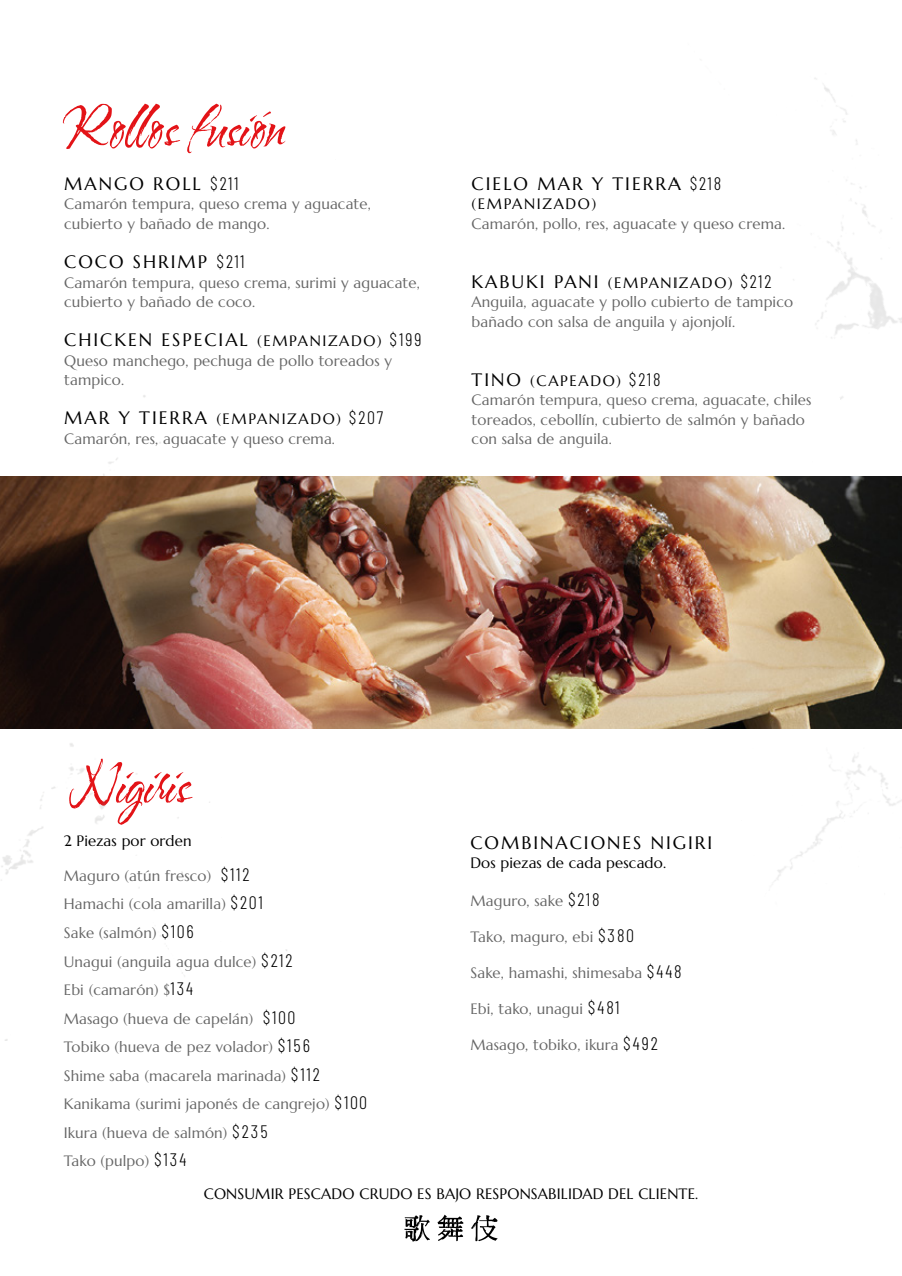
<style>
.page{position:relative;width:902px;height:1276px;background:#fff}
.page>*{position:absolute;margin:0;border:0;box-sizing:border-box;transform-origin:0 0}
.t1{font:52.5px "Water Brush";color:#e31317}
.t2{font:18px "Marcellus";letter-spacing:.11em;color:#000}
.t3{font:15px/28.5px "Marcellus";letter-spacing:.01em;color:rgb(0 0 0/.6)}
.t4{font:15px "Marcellus";letter-spacing:.01em;color:#000}
.t5{font:15px "Marcellus";letter-spacing:.11em;color:#000}
.s1{font-family:"Barlow Condensed";font-weight:300}
.s2{font-size:15px}
.s3{font-size:18px;color:#000}
.s4{color:#000}
.s5{font-family:"Barlow Condensed";font-weight:300;font-size:18px;color:#000}
</style>
<div class="page">
<svg style="left:404px;top:1215px;width:26px;height:26px"></svg>
<svg style="left:437px;top:1214px;width:26px;height:27px"></svg>
<svg style="left:471px;top:1215px;width:26px;height:26px"></svg>
<img style="left:793px;top:78px;width:108px;height:322px">
<img style="left:0;top:395px;width:221px;height:645px">
<img style="left:0;top:477px;width:901px;height:251px">
<h1 class="t1" style="left:64px;top:86px;width:222px">Rollos fusión</h1>
<p class="t2" style="left:64px;top:172px;width:176px">MANGO ROLL <span class="s1">$211</span></p>
<p class="t3" style="left:64px;top:194px;width:308px;line-height:19.5px">Camarón tempura, queso crema y aguacate, cubierto y bañado de mango.</p>
<p class="t2" style="left:64px;top:250px;width:182px">COCO SHRIMP <span class="s1">$211</span></p>
<p class="t3" style="left:64px;top:273px;width:357px;line-height:19.5px">Camarón tempura, queso crema, surimi y aguacate, cubierto y bañado de coco.</p>
<p class="t2" style="left:64px;top:328px;width:359px">CHICKEN ESPECIAL <span class="s2">(EMPANIZADO)</span> <span class="s1">$199</span></p>
<p class="t3" style="left:64px;top:350px;width:329px;line-height:19.5px">Queso manchego, pechuga de pollo toreados y tampico.</p>
<p class="t3" style="left:64px;top:409px;width:320px;line-height:19.5px"><span class="s3">MAR Y TIERRA</span> <span class="s4">(EMPANIZADO)</span> <span class="s5">$207<br></span>Camarón, res, aguacate y queso crema.</p>
<p class="t2" style="left:471px;top:172px;width:251px">CIELO MAR Y TIERRA <span class="s1">$218</span></p>
<p class="t5" style="left:471px;top:195px;width:126px">(EMPANIZADO)</p>
<p class="t3" style="left:471px;top:209px;width:315px">Camarón, pollo, res, aguacate y queso crema.</p>
<p class="t3" style="left:471px;top:273px;width:323px;line-height:19.5px"><span class="s3">KABUKI PANI</span> <span class="s4">(EMPANIZADO)</span> <span class="s5">$212<br></span>Anguila, aguacate y pollo cubierto de tampico bañado con salsa de anguila y ajonjolí.</p>
<p class="t3" style="left:471px;top:370px;width:341px;line-height:19.5px"><span class="s3">TINO</span> <span class="s4">(CAPEADO)</span> <span class="s5">$218<br></span>Camarón tempura, queso crema, aguacate, chiles toreados, cebollín, cubierto de salmón y bañado con salsa de anguila.</p>
<h1 class="t1" style="left:68px;top:742px;width:122px">Nigiris</h1>
<p class="t4" style="left:64px;top:832px;width:129px">2 Piezas por orden</p>
<p class="t3" style="left:64px;top:861px;width:304px">Maguro (atún fresco) <span class="s5">$112<br></span>Hamachi (cola amarilla) <span class="s5">$201<br></span>Sake (salmón) <span class="s5">$106<br></span>Unagui (anguila agua dulce) <span class="s5">$212<br></span>Ebi (camarón) $<span class="s5">134<br></span>Masago (hueva de capelán) <span class="s5">$100<br></span>Tobiko (hueva de pez volador) <span class="s5">$156<br></span>Shime saba (macarela marinada) <span class="s5">$112<br></span>Kanikama (surimi japonés de cangrejo) <span class="s5">$100<br></span>Ikura (hueva de salmón) <span class="s5">$235<br></span>Tako (pulpo) <span class="s5">$134</span></p>
<p class="t2" style="left:470px;top:831px;width:243px">COMBINACIONES NIGIRI</p>
<p class="t4" style="left:470px;top:853px;width:197px">Dos piezas de cada pescado.</p>
<p class="t3" style="left:470px;top:886px;width:131px">Maguro, sake <span class="s5">$218</span></p>
<p class="t3" style="left:470px;top:922px;width:165px">Tako, maguro, ebi <span class="s5">$380</span></p>
<p class="t3" style="left:470px;top:958px;width:213px">Sake, hamashi, shimesaba <span class="s5">$448</span></p>
<p class="t3" style="left:470px;top:994px;width:150px">Ebi, tako, unagui <span class="s5">$481</span></p>
<p class="t3" style="left:470px;top:1030px;width:189px">Masago, tobiko, ikura <span class="s5">$492</span></p>
<p class="t4" style="left:204px;top:1184px;width:496px">CONSUMIR PESCADO CRUDO ES BAJO RESPONSABILIDAD DEL CLIENTE.</p>
</div>
